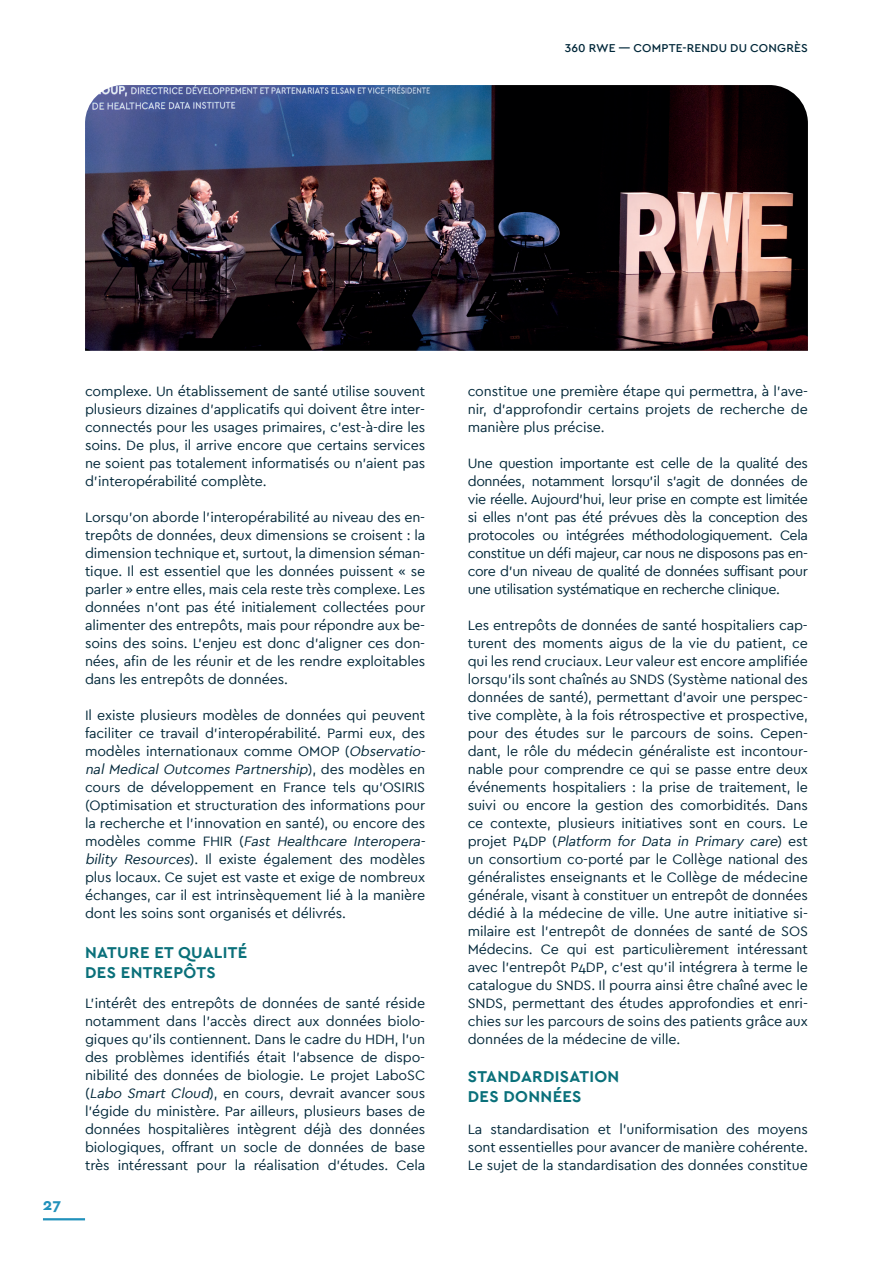
<style>
.page{position:relative;width:893px;height:1263px;background:#fff}
.page>*{position:absolute;margin:0;border:0;box-sizing:border-box;transform-origin:0 0}
.t1{font:700 16.5px/19.8px "Cera";letter-spacing:.02em;color:#0a707a}
.t2{font:700 16.5px "Cera";color:#2191bb}
.t3{font:14.25px/18px "Cera";letter-spacing:-.01em;color:#002739;text-align:justify}
.t4{font:500 12px "Cera";letter-spacing:.015em;color:#002739}
.s1{font-style:italic}
</style>
<div class="page">
<hr style="left:43px;top:1218px;width:42px;height:2px;background:#2191bb">
<img style="left:85px;top:85px;width:723px;height:266px">
<p class="t4" style="left:565px;top:40px;width:245px">360 RWE — COMPTE-RENDU DU CONGRÈS</p>
<p class="t2" style="left:43px;top:1193px;width:20px">27</p>
<p class="t3" style="left:85px;top:382px;width:342px">complexe. Un établissement de santé utilise souvent plusieurs dizaines d’applicatifs qui doivent être inter&shy;connectés pour les usages primaires, c’est-à-dire les soins. De plus, il arrive encore que certains services ne soient pas totalement informatisés ou n’aient pas d’interopérabilité complète.</p>
<p class="t3" style="left:85px;top:508px;width:342px">Lorsqu’on aborde l’interopérabilité au niveau des en&shy;trepôts de données, deux dimensions se croisent : la dimension technique et, surtout, la dimension séman&shy;tique. Il est essentiel que les données puissent « se parler » entre elles, mais cela reste très complexe. Les données n’ont pas été initialement collectées pour alimenter des entrepôts, mais pour répondre aux be&shy;soins des soins. L’enjeu est donc d’aligner ces don&shy;nées, afin de les réunir et de les rendre exploitables dans les entrepôts de données.</p>
<p class="t3" style="left:85px;top:706px;width:345px;text-align:left">Il existe plusieurs modèles de données qui peuvent faciliter ce travail d’interopérabilité. Parmi eux, des modèles internationaux comme OMOP (<span class="s1">Observatio&shy;nal Medical Outcomes Partnership</span>) , d e s m o d è l e s e n cours de développement en France tels qu’OSIRIS (Optimisation et structuration des informations pour la recherche et l’innovation en santé), ou encore des m o d è l e s c o m m e F H I R ( <span class="s1">Fast Healthcare Interopera&shy;bility Resources</span>). Il existe également des modèles plus locaux. Ce sujet est vaste et exige de nombreux échanges, car il est intrinsèquement lié à la manière dont les soins sont organisés et délivrés.</p>
<p class="t1" style="left:85px;top:941px;width:164px">NATURE ET QUALITÉ<br>DES ENTREPÔTS</p>
<p class="t3" style="left:85px;top:994px;width:342px">L’intérêt des entrepôts de données de santé réside notamment dans l’accès direct aux données biolo&shy;giques qu’ils contiennent. Dans le cadre du HDH, l’un des problèmes identifiés était l’absence de dispo&shy;nibilité des données de biologie. Le projet LaboSC (<span class="s1">Labo Smart Cloud</span>), en cours, devrait avancer sous l’égide du ministère. Par ailleurs, plusieurs bases de données hospitalières intègrent déjà des données biologiques, offrant un socle de données de base très intéressant pour la réalisation d’études. Cela</p>
<p class="t3" style="left:468px;top:382px;width:342px">constitue une première étape qui permettra, à l’ave&shy;nir, d’approfondir certains projets de recherche de manière plus précise.</p>
<p class="t3" style="left:468px;top:454px;width:342px">Une question importante est celle de la qualité des données, notamment lorsqu’il s’agit de données de vie réelle. Aujourd’hui, leur prise en compte est limitée si elles n’ont pas été prévues dès la conception des protocoles ou intégrées méthodologiquement. Cela constitue un défi majeur, car nous ne disposons pas en&shy;core d’un niveau de qualité de données suffisant pour une utilisation systématique en recherche clinique.</p>
<p class="t3" style="left:468px;top:616px;width:342px">Les entrepôts de données de santé hospitaliers cap&shy;turent des moments aigus de la vie du patient, ce qui les rend cruciaux. Leur valeur est encore amplifiée lorsqu’ils sont chaînés au SNDS (Système national des données de santé), permettant d’avoir une perspec&shy;tive complète, à la fois rétrospective et prospective, pour des études sur le parcours de soins. Cepen&shy;dant, le rôle du médecin généraliste est incontour&shy;nable pour comprendre ce qui se passe entre deux événements hospitaliers : la prise de traitement, le suivi ou encore la gestion des comorbidités. Dans ce contexte, plusieurs initiatives sont en cours. Le p r oj e t P 4 D P ( <span class="s1">Platform for Data in Primary care</span>) e s t un consortium co-porté par le Collège national des généralistes enseignants et le Collège de médecine générale, visant à constituer un entrepôt de données dédié à la médecine de ville. Une autre initiative si&shy;milaire est l’entrepôt de données de santé de SOS Médecins. Ce qui est particulièrement intéressant avec l’entrepôt P4DP, c’est qu’il intégrera à terme le catalogue du SNDS. Il pourra ainsi être chaîné avec le SNDS, permettant des études approfondies et enri&shy;chies sur les parcours de soins des patients grâce aux données de la médecine de ville.</p>
<p class="t1" style="left:468px;top:1066px;width:153px">STANDARDISATION<br>DES DONNÉES</p>
<p class="t3" style="left:468px;top:1120px;width:342px">La standardisation et l’uniformisation des moyens sont essentielles pour avancer de manière cohérente.<br>Le sujet de la standardisation des données constitue</p>
</div>
